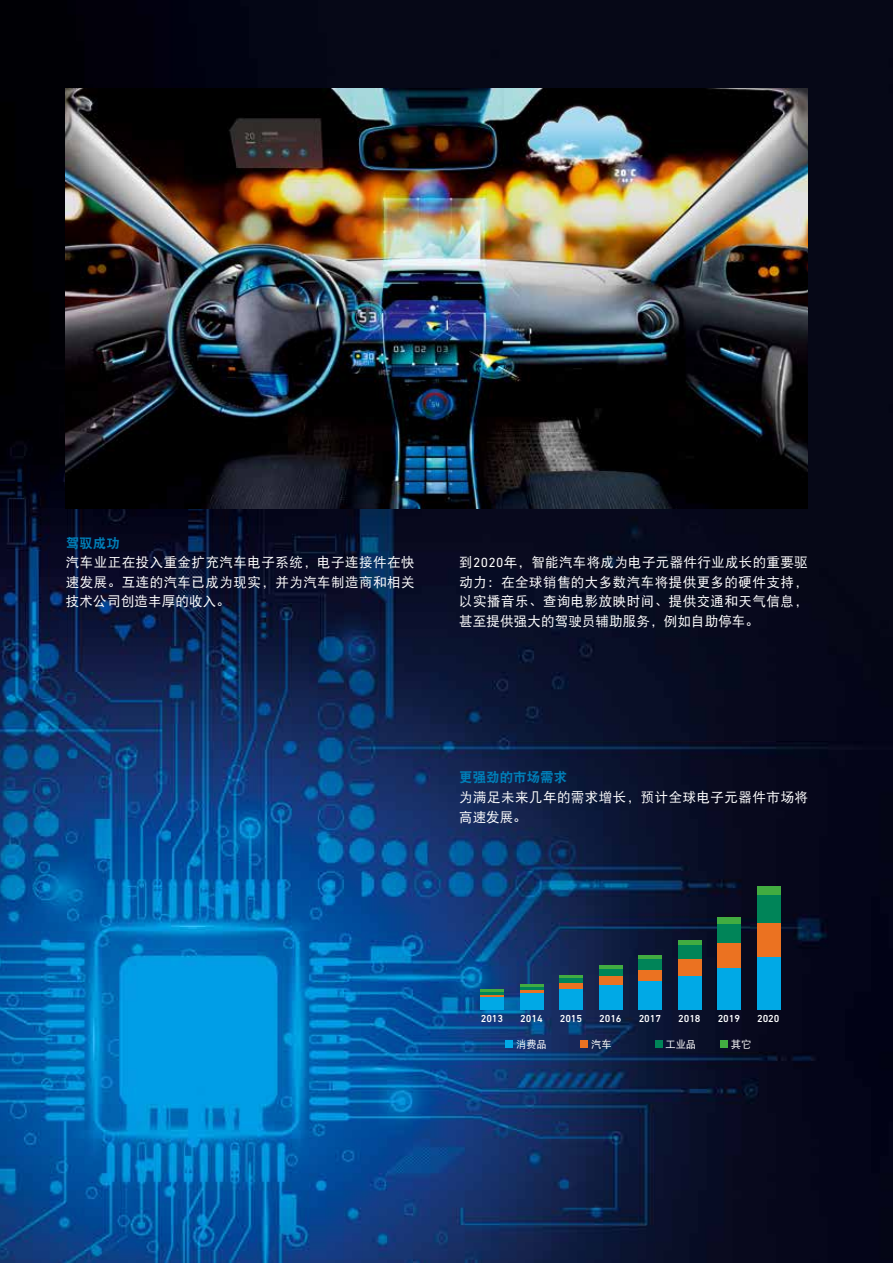
<style>
.page{position:relative;width:893px;height:1263px;background:#fff}
.page>*{position:absolute;margin:0;border:0;box-sizing:border-box;transform-origin:0 0}
.t1{font:13.5px/19.5px "DFP Hei W5";letter-spacing:.035em;color:#fff;text-align:justify}
.t2{font:13.5px "DFP Hei W9";color:#007fb8}
.t3{font:500 10.35px "DIN Next W1 G";letter-spacing:-.01em;color:#fff}
.t4{font:10.35px "DFP Hei W5";letter-spacing:-.01em;color:#fff}
.s1{font-family:"DIN Next W1 G"}
</style>
<div class="page">
<img style="left:0;top:0;width:893px;height:1263px">
<img style="left:66px;top:88px;width:742px;height:421px">
<div style="left:506px;top:1041px;width:7px;height:7px;background:#00a9e6"></div>
<div style="left:581px;top:1041px;width:7px;height:7px;background:#eb7221"></div>
<div style="left:655px;top:1041px;width:7px;height:7px;background:#008458"></div>
<div style="left:720px;top:1041px;width:7px;height:7px;background:#42ac41"></div>
<div style="left:480px;top:996px;width:24px;height:13px;background:#00a9e6"></div>
<svg style="left:480px;top:995px;width:24px;height:1px"></svg>
<hr style="left:480px;top:992px;width:24px;height:3px;background:#008458">
<hr style="left:480px;top:989px;width:24px;height:3px;background:#42ac41">
<div style="left:520px;top:993px;width:23px;height:16px;background:#00a9e6"></div>
<hr style="left:520px;top:989px;width:23px;height:4px;background:#eb7221">
<hr style="left:520px;top:987px;width:23px;height:3px;background:#008458">
<hr style="left:520px;top:984px;width:23px;height:3px;background:#42ac41">
<div style="left:559px;top:988px;width:24px;height:21px;background:#00a9e6"></div>
<div style="left:559px;top:983px;width:24px;height:5px;background:#eb7221"></div>
<div style="left:559px;top:978px;width:24px;height:5px;background:#008458"></div>
<hr style="left:559px;top:975px;width:24px;height:3px;background:#42ac41">
<div style="left:599px;top:985px;width:23px;height:24px;background:#00a9e6"></div>
<div style="left:599px;top:976px;width:23px;height:9px;background:#eb7221"></div>
<div style="left:599px;top:969px;width:23px;height:7px;background:#008458"></div>
<hr style="left:599px;top:966px;width:23px;height:3px;background:#42ac41">
<div style="left:638px;top:981px;width:24px;height:28px;background:#00a9e6"></div>
<div style="left:638px;top:969px;width:24px;height:12px;background:#eb7221"></div>
<div style="left:638px;top:959px;width:24px;height:10px;background:#008458"></div>
<hr style="left:638px;top:955px;width:24px;height:4px;background:#42ac41">
<div style="left:678px;top:976px;width:23px;height:33px;background:#00a9e6"></div>
<div style="left:678px;top:959px;width:23px;height:17px;background:#eb7221"></div>
<div style="left:678px;top:944px;width:23px;height:15px;background:#008458"></div>
<hr style="left:678px;top:940px;width:23px;height:4px;background:#42ac41">
<div style="left:717px;top:967px;width:24px;height:42px;background:#00a9e6"></div>
<div style="left:717px;top:943px;width:24px;height:24px;background:#eb7221"></div>
<div style="left:717px;top:923px;width:24px;height:20px;background:#008458"></div>
<div style="left:717px;top:917px;width:24px;height:6px;background:#42ac41"></div>
<div style="left:757px;top:956px;width:23px;height:53px;background:#00a9e6"></div>
<div style="left:757px;top:922px;width:23px;height:34px;background:#eb7221"></div>
<div style="left:757px;top:894px;width:23px;height:28px;background:#008458"></div>
<div style="left:757px;top:887px;width:23px;height:8px;background:#42ac41"></div>
<p class="t2" style="left:66px;top:536px;width:55px">驾驭成功</p>
<p class="t1" style="left:66px;top:553px;width:350px">汽车业正在投入重金扩充汽车电子系统，电子连接件在快速发展。互连的汽车已成为现实，并为汽车制造商和相关技术公司创造丰厚的收入。</p>
<p class="t1" style="left:459px;top:553px;width:350px">到<span class="s1">2020</span>年，智能汽车将成为电子元器件行业成长的重要驱动力：在全球销售的大多数汽车将提供更多的硬件支持，以实播音乐、查询电影放映时间、提供交通和天气信息，甚至提供强大的驾驶员辅助服务，例如自助停车。</p>
<p class="t2" style="left:459px;top:771px;width:109px">更强劲的市场需求</p>
<p class="t1" style="left:459px;top:787px;width:350px">为满足未来几年的需求增长，预计全球电子元器件市场将高速发展。</p>
<p class="t3" style="left:481px;top:1013px;width:24px">2013</p>
<p class="t3" style="left:520px;top:1013px;width:24px">2014</p>
<p class="t3" style="left:560px;top:1013px;width:24px">2015</p>
<p class="t3" style="left:599px;top:1013px;width:24px">2016</p>
<p class="t3" style="left:639px;top:1013px;width:24px">2017</p>
<p class="t3" style="left:678px;top:1013px;width:24px">2018</p>
<p class="t3" style="left:718px;top:1013px;width:24px">2019</p>
<p class="t3" style="left:757px;top:1013px;width:24px">2020</p>
<p class="t4" style="left:516px;top:1039px;width:32px">消费品</p>
<p class="t4" style="left:591px;top:1039px;width:22px">汽车</p>
<p class="t4" style="left:665px;top:1039px;width:32px">工业品</p>
<p class="t4" style="left:731px;top:1039px;width:22px">其它</p>
</div>
